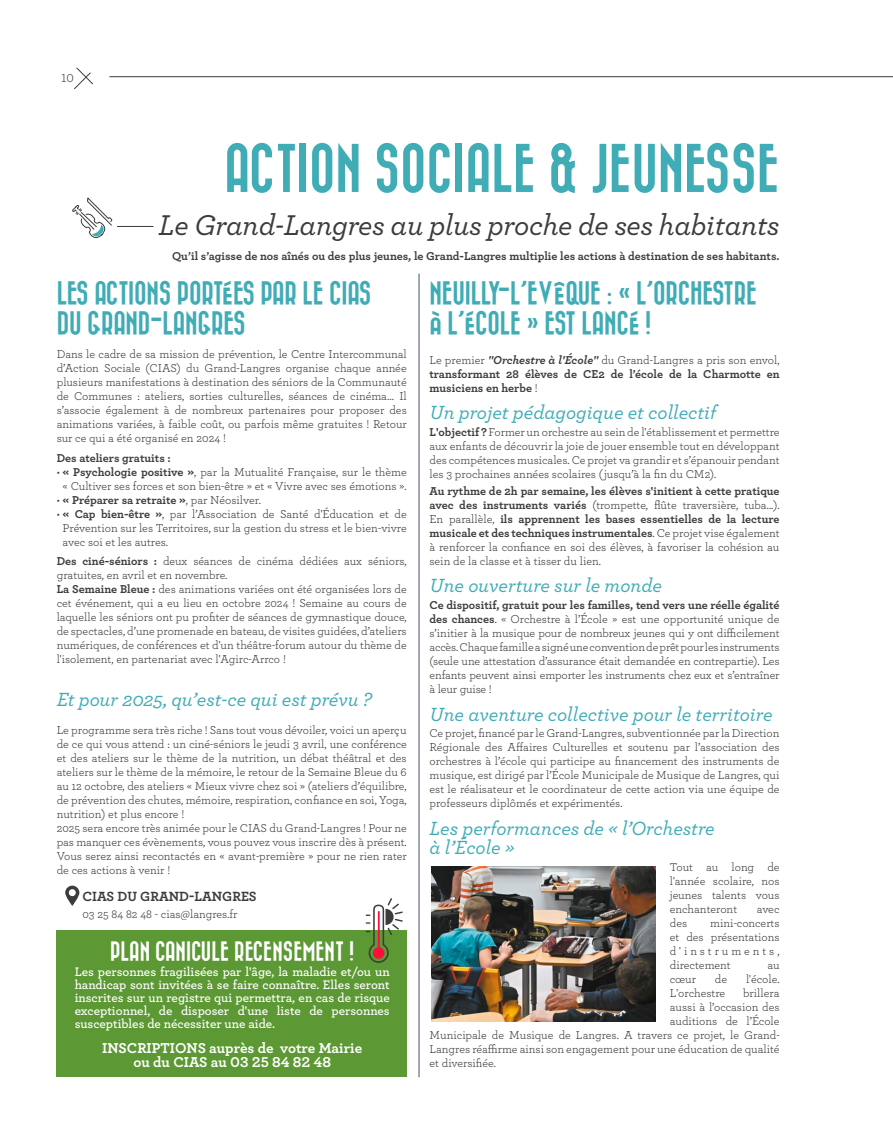
<style>
.page{position:relative;width:893px;height:1134px;background:#fff}
.page>*{position:absolute;margin:0;border:0;box-sizing:border-box;transform-origin:0 0}
.t1{font:50px "Bazar";color:#40acb6}
.t2{font:italic 500 30px "Archer";letter-spacing:-.01em;color:#3c3c3b}
.t3{font:24px/30px "Bazar";letter-spacing:-.01em;color:#40acb6}
.t4{font:italic 500 20px/19px "Archer";color:#40acb6}
.t5{font:20px "Bazar";color:#fff}
.t6{font:700 15px/14px "Archer";color:#fff;text-align:center}
.t7{font:700 14px "Archer";color:#3c3c3b}
.t8{font:600 13px/13px "Archer";color:#fff;text-align:justify}
.t9{font:12px/14px "Archer";color:#3c3c3b;text-align:justify}
.t10{font:700 12px/14px "Archer";color:#3c3c3b;text-align:justify}
.s1{font-weight:700}
.s2{font-weight:400}
.s3{font-style:italic}
</style>
<div class="page">
<svg style="left:74px;top:67px;width:19px;height:23px"></svg>
<hr style="left:109px;top:76px;width:784px;height:1px;background:#3c3c3b">
<hr style="left:117px;top:226px;width:36px;height:1px;background:#3c3c3b">
<svg style="left:65px;top:886px;width:14px;height:20px"></svg>
<hr style="left:419px;top:274px;width:1px;height:803px;background:#425167">
<img style="left:431px;top:866px;width:225px;height:155px">
<svg style="left:72px;top:197px;width:41px;height:41px"></svg>
<div style="left:56px;top:930px;width:350px;height:147px;background:#5c9833"></div>
<svg style="left:365px;top:898px;width:38px;height:65px"></svg>
<p class="t9" style="left:61px;top:71px;width:14px">10</p>
<h1 class="t1" style="left:224px;top:143px;width:557px">ACTION SOCIALE &amp; JEUNESSE</h1>
<h2 class="t2" style="left:158px;top:203px;width:623px">Le Grand-Langres au plus proche de ses habitants</h2>
<p class="t10" style="left:172px;top:248px;width:609px">Qu’il s’agisse de nos aînés ou des plus jeunes, le Grand-Langres multiplie les actions à destination de ses habitants.</p>
<h3 class="t3" style="left:57px;top:279px;width:316px">LES ACTIONS PORTÉES PAR LE CIAS<br>DU GRAND-LANGRES</h3>
<p class="t9" style="left:57px;top:346px;width:352px">Dans le cadre de sa mission de prévention, le Centre Intercommunal d’Action Sociale (CIAS) du Grand-Langres organise chaque année plusieurs manifestations à destination des séniors de la Communauté de Communes : ateliers, sorties culturelles, séances de cinéma… Il s’associe également à de nombreux partenaires pour proposer des animations variées, à faible coût, ou parfois même gratuites ! Retour sur ce qui a été organisé en 2024 !</p>
<p class="t10" style="left:57px;top:450px;width:116px">Des ateliers gratuits :</p>
<p class="t9" style="left:57px;top:464px;width:352px;text-align:center">• <span class="s1">« Psychologie positive »</span>, par la Mutualité Française, sur le thème « Cultiver ses forces et son bien-être » et « Vivre avec ses émotions ».</p>
<p class="t10" style="left:57px;top:492px;width:206px"><span class="s2">•</span> « Préparer sa retraite »<span class="s2">, par Néosilver.</span></p>
<p class="t9" style="left:63px;top:506px;width:346px;text-indent:-6px">• <span class="s1">« Cap bien-être »</span>, par l’Association de Santé d'Éducation et de Prévention sur les Territoires, sur la gestion du stress et le bien-vivre avec soi et les autres.</p>
<p class="t9" style="left:57px;top:554px;width:352px;text-align:left"><span class="s1">Des ciné-séniors :</span> deux séances de cinéma dédiées aux séniors, gratuites, en avril et en novembre.<br><span class="s1">La Semaine Bleue :</span> des animations variées ont été organisées lors de cet événement, qui a eu lieu en octobre 2024 ! Semaine au cours de laquelle les séniors ont pu profiter de séances de gymnastique douce, de spectacles, d’une promenade en bateau, de visites guidées, d’ateliers numériques, de conférences et d'un théâtre-forum autour du thème de l'isolement, en partenariat avec l'Agirc-Arrco !</p>
<h3 class="t4" style="left:57px;top:688px;width:317px">Et pour 2025, qu’est-ce qui est prévu ?</h3>
<p class="t9" style="left:57px;top:722px;width:352px;text-align:left">Le programme sera très riche ! Sans tout vous dévoiler, voici un aperçu de ce qui vous attend : un ciné-séniors le jeudi 3 avril, une conférence et des ateliers sur le thème de la nutrition, un débat théâtral et des ateliers sur le thème de la mémoire, le retour de la Semaine Bleue du 6 au 12 octobre, des ateliers « Mieux vivre chez soi » (ateliers d’équilibre, de prévention des chutes, mémoire, respiration, confiance en soi, Yoga, nutrition) et plus encore !<br>2025 sera encore très animée pour le CIAS du Grand-Langres ! Pour ne pas manquer ces évènements, vous pouvez vous inscrire dès à présent.<br>Vous serez ainsi recontactés en « avant-première » pour ne rien rater de ces actions à venir !</p>
<p class="t7" style="left:82px;top:885px;width:176px">CIAS DU GRAND-LANGRES</p>
<p class="t9" style="left:82px;top:906px;width:157px">03 25 84 82 48 - cias@langres.fr</p>
<h3 class="t3" style="left:429px;top:279px;width:329px">NEUILLY-L’EVÊQUE : « L’ORCHESTRE<br>À L’ÉCOLE » EST LANCÉ !</h3>
<p class="t10" style="left:429px;top:352px;width:352px"><span class="s2">Le premier</span> <span class="s3">"Orchestre à l'École"</span> <span class="s2">du Grand-Langres a pris son envol, </span>transformant 28 élèves de CE2 de l’école de la Charmotte en musiciens en herbe <span class="s2">!</span></p>
<h3 class="t4" style="left:429px;top:402px;width:288px">Un projet pédagogique et collectif</h3>
<p class="t9" style="left:429px;top:424px;width:352px"><span class="s1">L'objectif ?</span> Former un orchestre au sein de l'établissement et permettre aux enfants de découvrir la joie de jouer ensemble tout en développant des compétences musicales. Ce projet va grandir et s’épanouir pendant les 3 prochaines années scolaires (jusqu’à la fin du CM2).</p>
<p class="t10" style="left:429px;top:483px;width:352px">Au rythme de 2h par semaine, les élèves s'initient à cette pratique avec des instruments variés <span class="s2">(trompette, flûte traversière, tuba...).<br>En parallèle,</span> ils apprennent les bases essentielles de la lecture musicale et des techniques instrumentales<span class="s2">. Ce projet vise également à renforcer la confiance en soi des élèves, à favoriser la cohésion au sein de la classe et à tisser du lien.</span></p>
<h3 class="t4" style="left:429px;top:575px;width:234px">Une ouverture sur le monde</h3>
<p class="t9" style="left:429px;top:597px;width:352px"><span class="s1">Ce dispositif, gratuit pour les familles, tend vers une réelle égalité des chances</span>. « Orchestre à l’École » est une opportunité unique de s’initier à la musique pour de nombreux jeunes qui y ont difficilement accès. Chaque famille a signé une convention de prêt pour les instruments (seule une attestation d’assurance était demandée en contrepartie). Les enfants peuvent ainsi emporter les instruments chez eux et s’entraîner à leur guise !</p>
<h3 class="t4" style="left:429px;top:703px;width:345px">Une aventure collective pour le territoire</h3>
<p class="t9" style="left:429px;top:726px;width:352px">Ce projet, financé par le Grand-Langres, subventionnée par la Direction Régionale des Affaires Culturelles et soutenu par l’association des orchestres à l’école qui participe au financement des instruments de musique, est dirigé par l’École Municipale de Musique de Langres, qui est le réalisateur et le coordinateur de cette action via une équipe de professeurs diplômés et expérimentés.</p>
<h3 class="t4" style="left:429px;top:817px;width:287px">Les performances de « l’Orchestre à l’École »</h3>
<p class="t9" style="left:670px;top:859px;width:111px">Tout au long de l'année scolaire, nos jeunes talents vous enchanteront</p>
<p class="t9" style="left:757px;top:901px;width:24px">avec</p>
<p class="t9" style="left:670px;top:915px;width:19px">des</p>
<p class="t9" style="left:670px;top:915px;width:111px;text-indent:40px">mini-concerts et des présentations d'instruments, directement</p>
<h3 class="t5" style="left:110px;top:941px;width:246px">PLAN CANICULE RECENSEMENT !</h3>
<p class="t8" style="left:75px;top:964px;width:317px">Les personnes fragilisées par l'âge, la maladie et/ou un handicap sont invitées à se faire connaître. Elles seront inscrites sur un registre qui permettra, en cas de risque exceptionnel, de disposer d'une liste de personnes susceptibles de nécessiter une aide.</p>
<p class="t6" style="left:102px;top:1040px;width:262px">INSCRIPTIONS auprès de votre Mairie ou du CIAS au 03 25 84 82 48</p>
<p class="t9" style="left:767px;top:957px;width:14px">au</p>
<p class="t9" style="left:670px;top:971px;width:28px">cœur</p>
<p class="t9" style="left:715px;top:971px;width:14px">de</p>
<p class="t9" style="left:746px;top:971px;width:35px">l'école.</p>
<p class="t9" style="left:670px;top:985px;width:57px">L'orchestre</p>
<p class="t9" style="left:743px;top:985px;width:38px">brillera</p>
<p class="t9" style="left:670px;top:999px;width:111px">aussi à l’occasion des</p>
<p class="t9" style="left:670px;top:1013px;width:111px">auditions de l’École</p>
<p class="t9" style="left:429px;top:1027px;width:352px">Municipale de Musique de Langres. A travers ce projet, le Grand-</p>
<p class="t9" style="left:429px;top:1041px;width:352px">Langres réaffirme ainsi son engagement pour une éducation de qualité</p>
<p class="t9" style="left:429px;top:1055px;width:68px">et diversifiée.</p>
</div>
